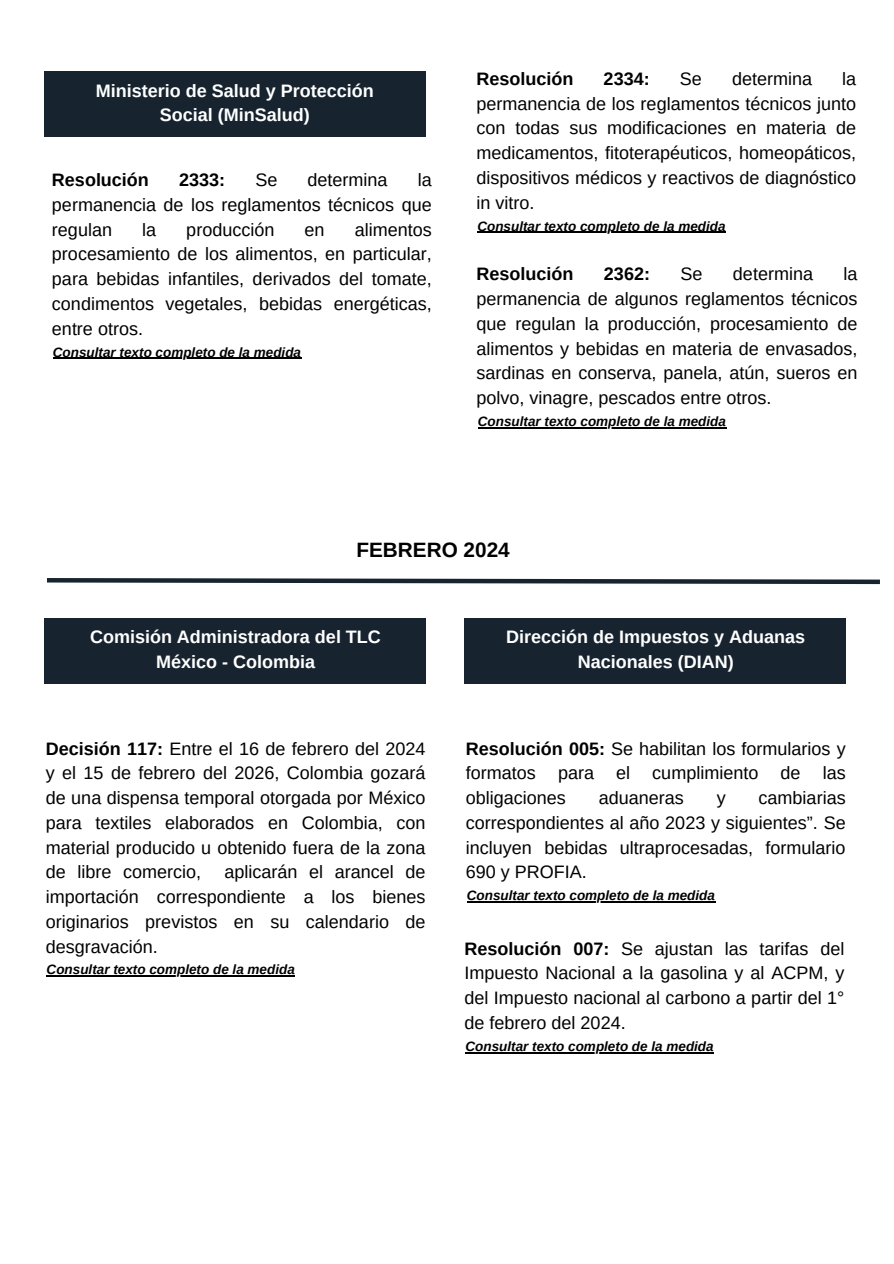
<style>
.page{position:relative;width:894px;height:1264px;background:#fff}
.page>*{position:absolute;margin:0;border:0;box-sizing:border-box;transform-origin:0 0}
.t1{font:700 20.7px "Arimo";color:#000}
.t2{font:18px/24.8px "Arimo";color:#000;text-align:justify}
.t3{font:700 18px/24.8px "Arimo";color:#fff;text-align:center}
.t4{font:700 18px "Arimo";color:#000}
.t5{font:italic 700 13.5px "Arimo";color:#000}
.s1{font-weight:700}
</style>
<div class="page">
<hr style="left:477px;top:427px;width:249px;height:1px;background:#000">
<div style="left:44px;top:72px;width:381px;height:65px;background:#172430"></div>
<hr style="left:477px;top:232px;width:248px;height:1px;background:#000">
<hr style="left:53px;top:357px;width:248px;height:2px;background:#000">
<svg style="left:47px;top:578px;width:833px;height:7px"></svg>
<div style="left:44px;top:618px;width:381px;height:66px;background:#172430"></div>
<hr style="left:47px;top:975px;width:248px;height:1px;background:#000">
<div style="left:464px;top:618px;width:381px;height:66px;background:#172430"></div>
<hr style="left:466px;top:901px;width:249px;height:1px;background:#000">
<hr style="left:465px;top:1051px;width:248px;height:2px;background:#000">
<p class="t3" style="left:96px;top:78px;width:279px">Ministerio de Salud y Protección<br>Social (MinSalud)</p>
<p class="t4" style="left:52px;top:170px;width:98px">Resolución</p>
<p class="t4" style="left:179px;top:170px;width:48px">2333:</p>
<p class="t2" style="left:255px;top:167px;width:23px">Se</p>
<p class="t2" style="left:307px;top:167px;width:82px">determina</p>
<p class="t2" style="left:52px;top:167px;width:381px;text-indent:366px">la permanencia de los reglamentos técnicos que regulan</p>
<p class="t2" style="left:142px;top:217px;width:16px">la</p>
<p class="t2" style="left:186px;top:217px;width:90px">producción</p>
<p class="t2" style="left:304px;top:217px;width:22px">en</p>
<p class="t2" style="left:52px;top:217px;width:381px;text-indent:303px">alimentos procesamiento de los alimentos, en particular, para bebidas infantiles, derivados del tomate, condimentos vegetales, bebidas energéticas, entre otros.</p>
<p class="t5" style="left:53px;top:344px;width:250px">Consultar texto completo de la medida</p>
<p class="t4" style="left:476px;top:69px;width:98px">Resolución</p>
<p class="t4" style="left:603px;top:69px;width:48px">2334:</p>
<p class="t2" style="left:679px;top:66px;width:23px">Se</p>
<p class="t2" style="left:731px;top:66px;width:82px">determina</p>
<p class="t2" style="left:476px;top:66px;width:381px;text-indent:366px">la permanencia de los reglamentos técnicos junto con todas sus modificaciones en materia de medicamentos, fitoterapéuticos, homeopáticos, dispositivos médicos y reactivos de diagnóstico in vitro.</p>
<p class="t5" style="left:477px;top:218px;width:250px">Consultar texto completo de la medida</p>
<p class="t4" style="left:476px;top:264px;width:98px">Resolución</p>
<p class="t4" style="left:603px;top:264px;width:48px">2362:</p>
<p class="t2" style="left:680px;top:262px;width:23px">Se</p>
<p class="t2" style="left:732px;top:262px;width:82px">determina</p>
<p class="t2" style="left:476px;top:262px;width:382px;text-indent:367px">la permanencia de algunos reglamentos técnicos que regulan la producción, procesamiento de alimentos y bebidas en materia de envasados, sardinas en conserva, panela, atún, sueros en polvo, vinagre, pescados entre otros.</p>
<p class="t5" style="left:477px;top:414px;width:250px">Consultar texto completo de la medida</p>
<p class="t1" style="left:356px;top:538px;width:155px">FEBRERO 2024</p>
<p class="t3" style="left:90px;top:624px;width:292px">Comisión Administradora del TLC<br>México - Colombia</p>
<p class="t2" style="left:46px;top:736px;width:381px"><span class="s1">Decisión 117:</span> Entre el 16 de febrero del 2024 y el 15 de febrero del 2026, Colombia gozará de una dispensa temporal otorgada por México para textiles elaborados en Colombia, con material producido u obtenido fuera de la zona de libre comercio,</p>
<p class="t2" style="left:46px;top:859px;width:381px;text-indent:179px">aplicarán el arancel de importación correspondiente a los bienes originarios previstos en su calendario de desgravación.</p>
<p class="t5" style="left:47px;top:962px;width:250px">Consultar texto completo de la medida</p>
<p class="t3" style="left:506px;top:624px;width:300px">Dirección de Impuestos y Aduanas<br>Nacionales (DIAN)</p>
<p class="t2" style="left:465px;top:736px;width:381px"><span class="s1">Resolución 005:</span> Se habilitan los formularios y formatos para el cumplimiento de las obligaciones</p>
<p class="t2" style="left:465px;top:785px;width:381px;text-indent:293px">cambiarias correspondientes al año 2023 y siguientes”. Se incluyen bebidas ultraprocesadas, formulario 690 y PROFIA.</p>
<p class="t5" style="left:466px;top:888px;width:250px">Consultar texto completo de la medida</p>
<p class="t2" style="left:464px;top:936px;width:381px"><span class="s1">Resolución 007:</span> Se ajustan las tarifas del Impuesto Nacional a la gasolina y al ACPM, y del Impuesto nacional al carbono a partir del 1° de febrero del 2024.</p>
<p class="t5" style="left:465px;top:1038px;width:250px">Consultar texto completo de la medida</p>
<p class="t2" style="left:598px;top:785px;width:87px">aduaneras</p>
<p class="t2" style="left:716px;top:785px;width:10px">y</p>
</div>
